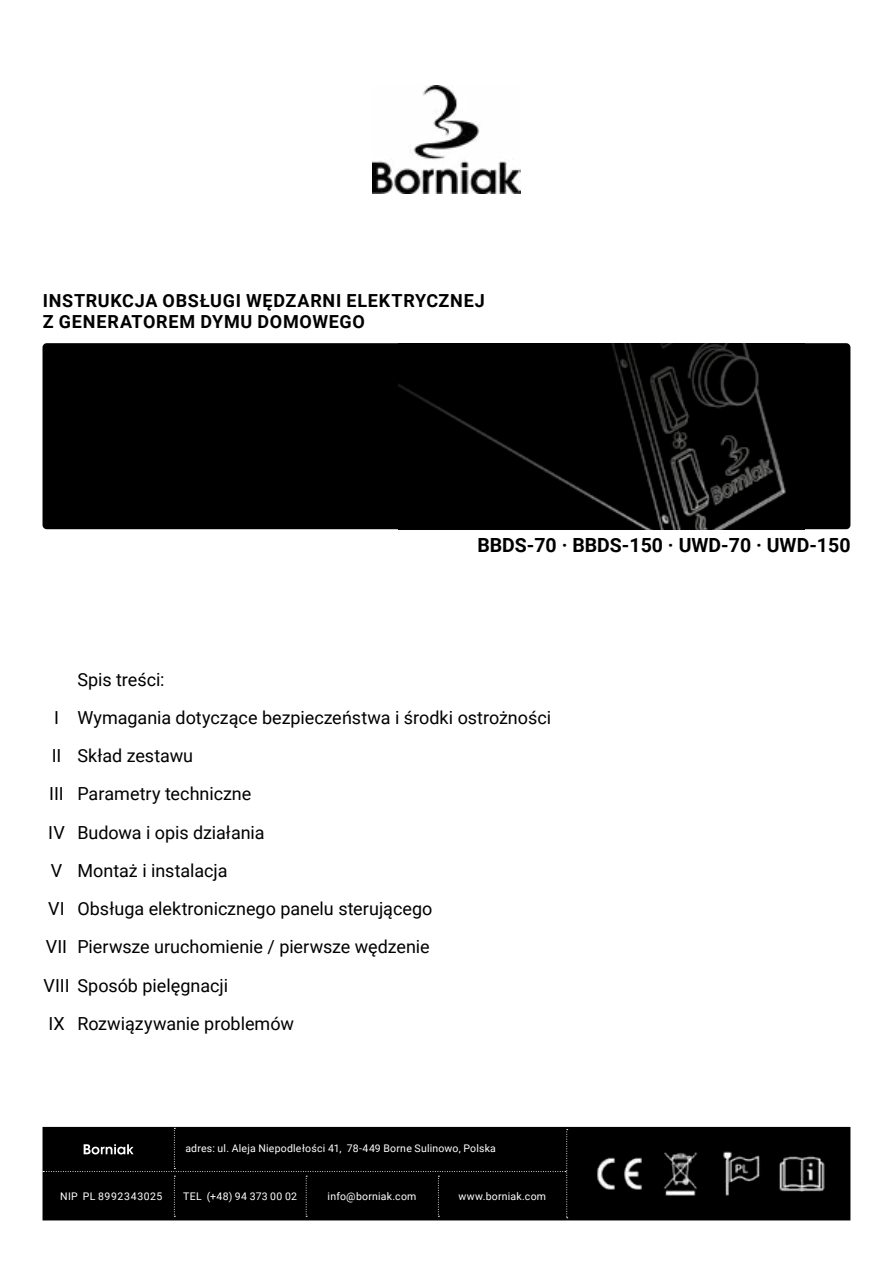
<style>
.page{position:relative;width:893px;height:1263px;background:#fff}
.page>*{position:absolute;margin:0;border:0;box-sizing:border-box;transform-origin:0 0}
.t1{font:700 19.5px "Roboto";color:#000}
.t2{font:18px/38.2px "Roboto";color:#000;text-align:center}
.t3{font:700 18px/21.6px "Roboto";letter-spacing:.04em;color:#000}
.t4{font:10.5px "Roboto";letter-spacing:.02em;color:#fff}
.t5{font:10.5px "Roboto";letter-spacing:.05em;color:#fff}
</style>
<div class="page">
<div style="left:43px;top:1127px;width:807px;height:93px;border:2px solid #000"></div>
<img style="left:568px;top:1131px;width:282px;height:85px">
<div style="left:43px;top:1128px;width:525px;height:90px;background:#000"></div>
<img style="left:373px;top:86px;width:147px;height:108px">
<div style="left:43px;top:343px;width:807px;height:186px;background:#000;border-radius:4px"></div>
<img style="left:398px;top:343px;width:388px;height:186px">
<p class="t3" style="left:43px;top:289px;width:443px">INSTRUKCJA OBSŁUGI WĘDZARNI ELEKTRYCZNEJ<br>Z GENERATOREM DYMU DOMOWEGO</p>
<p class="t1" style="left:477px;top:531px;width:375px">BBDS-70 · BBDS-150 · UWD-70 · UWD-150</p>
<p class="t2" style="left:77px;top:659px;width:89px">Spis treści:</p>
<p class="t2" style="left:77px;top:697px;width:475px">Wymagania dotyczące bezpieczeństwa i środki ostrożności</p>
<p class="t2" style="left:77px;top:736px;width:117px">Skład zestawu</p>
<p class="t2" style="left:77px;top:774px;width:175px">Parametry techniczne</p>
<p class="t2" style="left:77px;top:812px;width:189px">Budowa i opis działania</p>
<p class="t2" style="left:77px;top:851px;width:152px">Montaż i instalacja</p>
<p class="t2" style="left:77px;top:889px;width:357px">Obsługa elektronicznego panelu sterującego</p>
<p class="t2" style="left:77px;top:927px;width:354px">Pierwsze uruchomienie / pierwsze wędzenie</p>
<p class="t2" style="left:43px;top:965px;width:186px">VIII Sposób pielęgnacji</p>
<p class="t2" style="left:77px;top:1004px;width:218px">Rozwiązywanie problemów</p>
<p class="t2" style="left:46px;top:697px;width:23px">I<br>II<br>III<br>IV<br>V<br>VI<br>VII</p>
<p class="t2" style="left:48px;top:1004px;width:18px">IX</p>
<p class="t4" style="left:185px;top:1141px;width:312px">adres: ul. Aleja Niepodlełości 41, 78-449 Borne Sulinowo, Polska</p>
<p class="t5" style="left:60px;top:1189px;width:104px">NIP PL 8992343025</p>
<p class="t4" style="left:183px;top:1189px;width:115px">TEL (+48) 94 373 00 02</p>
<p class="t4" style="left:328px;top:1189px;width:90px">info@borniak.com</p>
<p class="t4" style="left:458px;top:1189px;width:89px">www.borniak.com</p>
</div>
